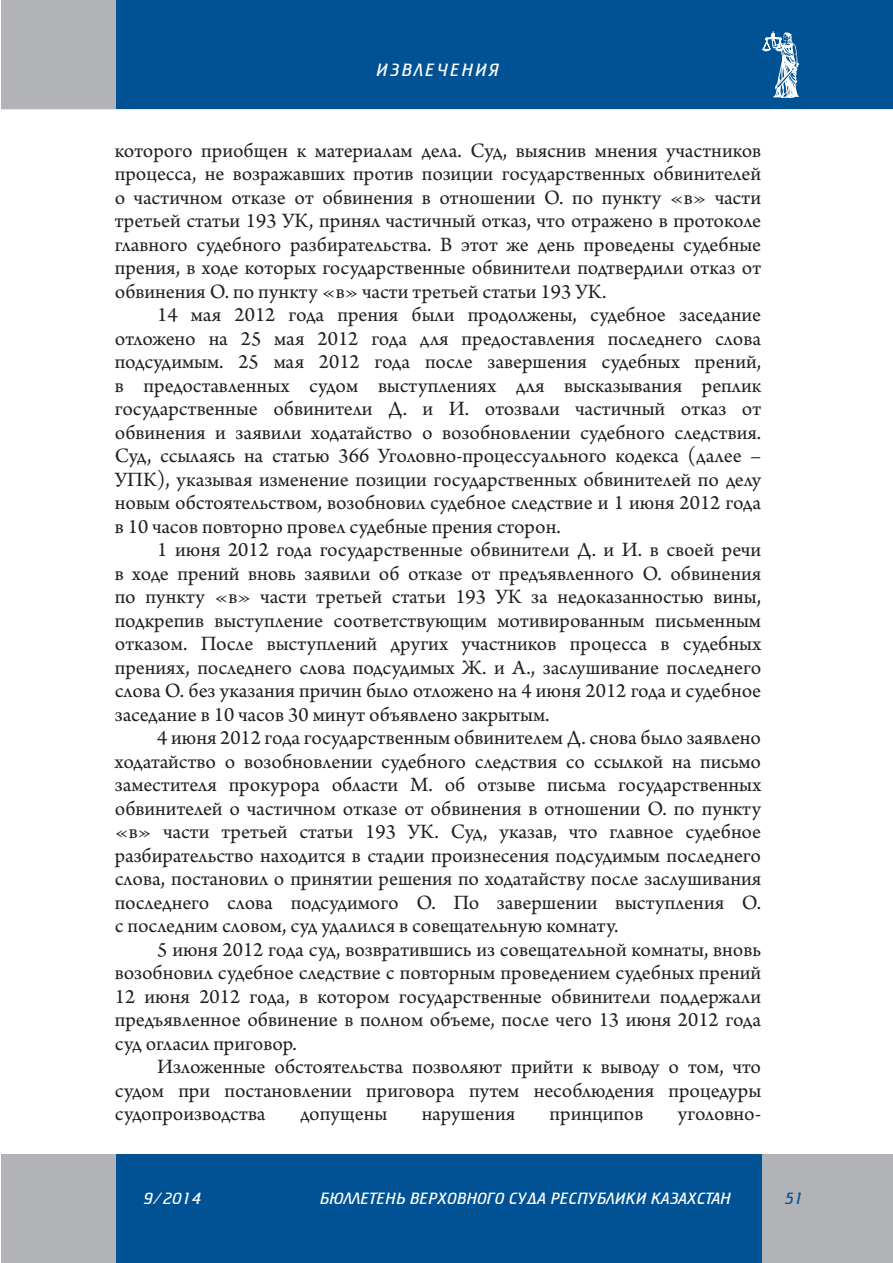
<style>
.page{position:relative;width:893px;height:1263px;background:#fff}
.page>*{position:absolute;margin:0;border:0;box-sizing:border-box;transform-origin:0 0}
.t1{font:21.45px/23.5px "Arno Pro";color:#231f20;text-align:justify}
.t2{font:300 18px "FK Cricket";letter-spacing:.11em;color:#fff}
.t3{font:300 16.5px "FK Cricket";color:#fff}
.t4{font:300 16.5px "FK Cricket";color:#005294}
</style>
<div class="page">
<div style="left:2px;top:1155px;width:114px;height:108px;background:#b2b3b7"></div>
<div style="left:116px;top:1155px;width:647px;height:108px;background:#005294"></div>
<div style="left:763px;top:1155px;width:130px;height:108px;background:#b2b3b7"></div>
<div style="left:2px;top:0;width:114px;height:109px;background:#b2b3b7"></div>
<div style="left:116px;top:0;width:777px;height:109px;background:#005294"></div>
<svg style="left:761px;top:31px;width:39px;height:67px"></svg>
<p class="t2" style="left:377px;top:61px;width:124px">ИЗВЛЕЧЕНИЯ</p>
<p class="t1" style="left:115px;top:140px;width:648px">которого приобщен к материалам дела. Суд, выяснив мнения участников процесса, не возражавших против позиции государственных обвинителей о частичном отказе от обвинения в отношении О. по пункту «в» части третьей статьи 193 УК, принял частичный отказ, что отражено в протоколе главного судебного разбирательства. В этот же день проведены судебные прения, в ходе которых государственные обвинители подтвердили отказ от обвинения О. по пункту «в» части третьей статьи 193 УК.</p>
<p class="t1" style="left:115px;top:304px;width:648px;text-indent:43px">14 мая 2012 года прения были продолжены, судебное заседание отложено на 25 мая 2012 года для предоставления последнего слова подсудимым. 25 мая 2012 года после завершения судебных прений, в предоставленных судом выступлениях для высказывания реплик государственные обвинители Д. и И. отозвали частичный отказ от обвинения и заявили ходатайство о возобновлении судебного следствия.<br>Суд, ссылаясь на статью 366 Уголовно-процессуального кодекса (далее – УПК), указывая изменение позиции государственных обвинителей по делу новым обстоятельством, возобновил судебное следствие и 1 июня 2012 года в 10 часов повторно провел судебные прения сторон.</p>
<p class="t1" style="left:115px;top:539px;width:648px;text-indent:43px">1 июня 2012 года государственные обвинители Д. и И. в своей речи в ходе прений вновь заявили об отказе от предъявленного О. обвинения по пункту «в» части третьей статьи 193 УК за недоказанностью вины, подкрепив выступление соответствующим мотивированным письменным отказом. После выступлений других участников процесса в судебных прениях, последнего слова подсудимых Ж. и А., заслушивание последнего слова О. без указания причин было отложено на 4 июня 2012 года и судебное заседание в 10 часов 30 минут объявлено закрытым.</p>
<p class="t1" style="left:115px;top:727px;width:648px;text-indent:43px">4 июня 2012 года государственным обвинителем Д. снова было заявлено ходатайство о возобновлении судебного следствия со ссылкой на письмо заместителя прокурора области М. об отзыве письма государственных обвинителей о частичном отказе от обвинения в отношении О. по пункту «в» части третьей статьи 193 УК. Суд, указав, что главное судебное разбирательство находится в стадии произнесения подсудимым последнего слова, постановил о принятии решения по ходатайству после заслушивания последнего слова подсудимого О. По завершении выступления О. с последним словом, суд удалился в совещательную комнату.</p>
<p class="t1" style="left:115px;top:938px;width:648px;text-indent:43px">5 июня 2012 года суд, возвратившись из совещательной комнаты, вновь возобновил судебное следствие с повторным проведением судебных прений 12 июня 2012 года, в котором государственные обвинители поддержали предъявленное обвинение в полном объеме, после чего 13 июня 2012 года суд огласил приговор.</p>
<p class="t1" style="left:115px;top:1056px;width:648px;text-indent:43px">Изложенные обстоятельства позволяют прийти к выводу о том, что судом при постановлении приговора путем несоблюдения процедуры судопроизводства</p>
<p class="t1" style="left:300px;top:1103px;width:89px">допущены</p>
<p class="t1" style="left:422px;top:1103px;width:95px">нарушения</p>
<p class="t1" style="left:549px;top:1103px;width:95px">принципов</p>
<p class="t1" style="left:678px;top:1103px;width:85px">уголовно-</p>
<p class="t3" style="left:144px;top:1191px;width:59px">9/2014</p>
<p class="t3" style="left:320px;top:1190px;width:413px">БЮЛЛЕТЕНЬ ВЕРХОВНОГО СУДА РЕСПУБЛИКИ КАЗАХСТАН</p>
<p class="t4" style="left:784px;top:1190px;width:21px">51</p>
</div>
